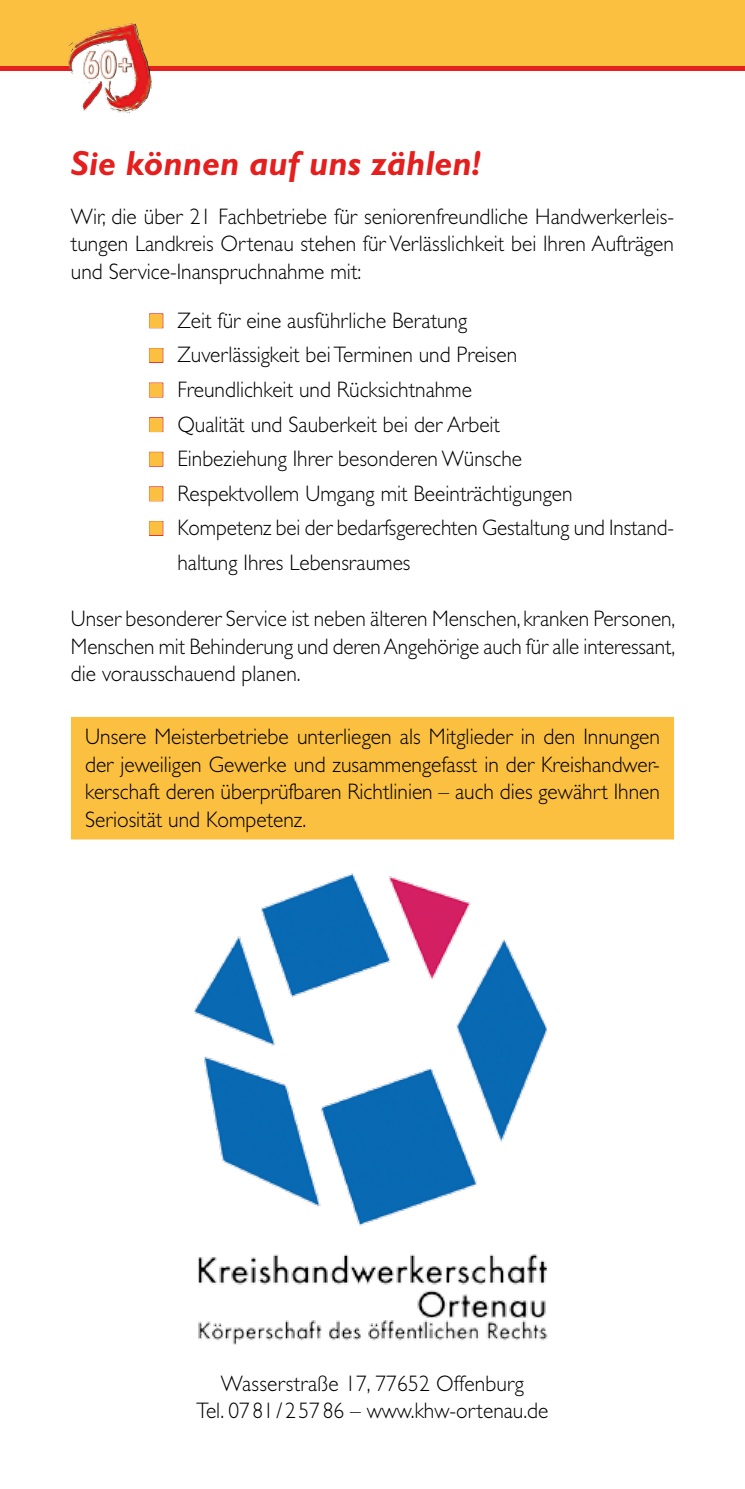
<style>
.page{position:relative;width:745px;height:1489px;background:#fff}
.page>*{position:absolute;margin:0;border:0;box-sizing:border-box;transform-origin:0 0}
.t1{font:italic 700 35px "Gill Sans";color:#e51e1e}
.t2{font:300 22.5px/27.5px "Gill Sans";color:#000;text-align:justify;scale:.95 1}
.t3{font:300 22.5px/27.5px "Gill Sans";color:#000;text-align:justify;scale:.96 1}
.t4{font:300 22.5px/35px "Gill Sans";color:#000;scale:.94 1}
.s1{color:#fcc041}
</style>
<div class="page">
<div style="left:0;top:0;width:744px;height:71px;background:#fcc041"></div>
<hr style="left:0;top:67px;width:744px;height:4px;background:#e51e1e">
<img style="left:67px;top:23px;width:85px;height:90px">
<div style="left:71px;top:717px;width:602px;height:122px;background:#fcc041"></div>
<div style="left:149px;top:314px;width:14px;height:14px;border:1px solid #e51e1e"></div>
<div style="left:149px;top:348px;width:14px;height:14px;border:1px solid #e51e1e"></div>
<div style="left:149px;top:383px;width:14px;height:14px;border:1px solid #e51e1e"></div>
<div style="left:149px;top:417px;width:14px;height:14px;border:1px solid #e51e1e"></div>
<div style="left:149px;top:452px;width:14px;height:14px;border:1px solid #e51e1e"></div>
<div style="left:149px;top:487px;width:14px;height:14px;border:1px solid #e51e1e"></div>
<div style="left:149px;top:521px;width:14px;height:14px;border:1px solid #e51e1e"></div>
<img style="left:194px;top:873px;width:354px;height:472px">
<h1 class="t1" style="left:71px;top:143px;width:411px">Sie können auf uns zählen!</h1>
<p class="t2" style="left:71px;top:203px;width:636px">Wir, die über 21 Fachbetriebe für seniorenfreundliche Handwerkerleis&shy;tungen Landkreis Ortenau stehen für Verlässlichkeit bei Ihren Aufträgen und Service-Inanspruchnahme mit:</p>
<p class="t2" style="left:149px;top:307px;width:336px"><span class="s1">■</span> Zeit für eine ausführliche Beratung</p>
<p class="t2" style="left:149px;top:341px;width:389px"><span class="s1">■</span> Zuverlässigkeit bei Terminen und Preisen</p>
<p class="t2" style="left:149px;top:376px;width:341px"><span class="s1">■</span> Freundlichkeit und Rücksichtnahme</p>
<p class="t2" style="left:149px;top:410px;width:371px"><span class="s1">■</span> Qualität und Sauberkeit bei der Arbeit</p>
<p class="t2" style="left:149px;top:445px;width:394px"><span class="s1">■</span> Einbeziehung Ihrer besonderen Wünsche</p>
<p class="t2" style="left:149px;top:479px;width:447px"><span class="s1">■</span> Respektvollem Umgang mit Beeinträchtigungen</p>
<p class="t4" style="left:177px;top:510px;width:529px;text-indent:-28px"><span class="s1">■</span> Kompetenz bei der bedarfsgerechten Gestaltung und Instand&shy;haltung Ihres Lebensraumes</p>
<p class="t2" style="left:71px;top:605px;width:637px">Unser besonderer Service ist neben älteren Menschen, kranken Personen, Menschen mit Behinderung und deren Angehörige auch für alle interessant, die vorausschauend planen.</p>
<p class="t3" style="left:85px;top:723px;width:600px">Unsere Meisterbetriebe unterliegen als Mitglieder in den Innungen der jeweiligen Gewerke und zusammengefasst in der Kreishandwer&shy;kerschaft deren überprüfbaren Richtlinien – auch dies gewährt Ihnen Seriosität und Kompetenz.</p>
<p class="t2" style="left:196px;top:1369px;width:371px;text-align:center">Wasserstraße 17, 77652 Offenburg<br>Tel. 07 81/257 86 – www.khw-ortenau.de</p>
</div>
